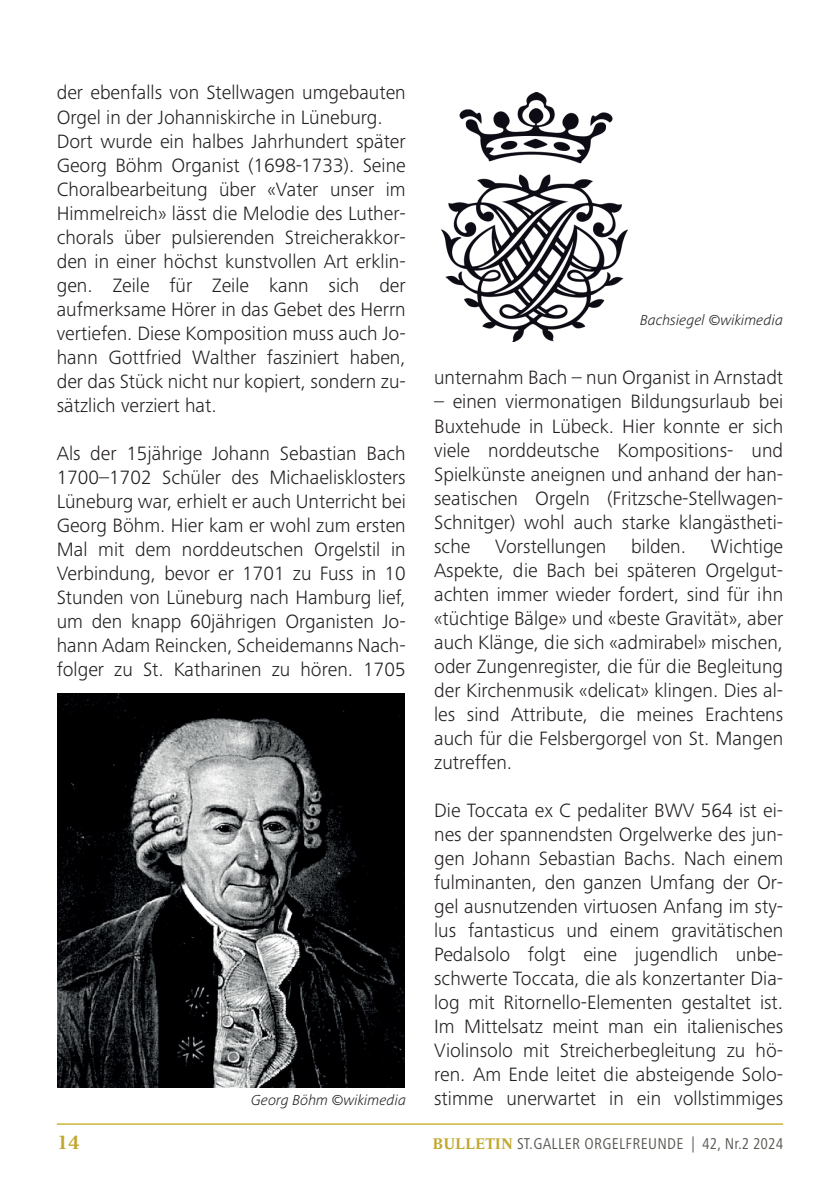
<style>
.page{position:relative;width:840px;height:1191px;background:#fff}
.page>*{position:absolute;margin:0;border:0;box-sizing:border-box;transform-origin:0 0}
.t1{font:300 20px/24px "Frutiger Next Pro";color:#231f20;text-align:justify}
.t2{font:700 20px "Frutiger Serif LT Pro";color:#c2a72f}
.t3{font:condensed 16.2px "Frutiger Next Pro";letter-spacing:.02em;color:#585752}
.t4{font:italic 300 15px "Frutiger Next Pro";color:#231f20}
.s1{font-family:"Frutiger Serif LT Pro";font-weight:700;font-stretch:normal;color:#c2a72f}
</style>
<div class="page">
<hr style="left:57px;top:1123px;width:725px;height:1px;background:#c7b22d">
<img style="left:57px;top:693px;width:347px;height:394px">
<img style="left:441px;top:93px;width:186px;height:248px">
<p class="t1" style="left:57px;top:81px;width:350px;text-align:left">der ebenfalls von Stellwagen umgebauten Orgel in der Johanniskirche in Lüneburg.<br>Dort wurde ein halbes Jahrhundert später Georg Böhm Organist (1698-1733). Seine Choralbearbeitung über «Vater unser im Himmelreich» lässt die Melodie des Luther&shy;chorals über pulsierenden Streicherakkor&shy;den in einer höchst kunstvollen Art erklin&shy;gen. Zeile für Zeile kann sich der aufmerksame Hörer in das Gebet des Herrn vertiefen. Diese Komposition muss auch Jo&shy;hann Gottfried Walther fasziniert haben, der das Stück nicht nur kopiert, sondern zu&shy;sätzlich verziert hat.</p>
<p class="t1" style="left:57px;top:441px;width:350px">Als der 15jährige Johann Sebastian Bach 1700–1702 Schüler des Michaelisklosters Lüneburg war, erhielt er auch Unterricht bei Georg Böhm. Hier kam er wohl zum ersten Mal mit dem norddeutschen Orgelstil in Verbindung, bevor er 1701 zu Fuss in 10<br>Stunden von Lüneburg nach Hamburg lief, um den knapp 60jährigen Organisten Jo&shy;hann Adam Reincken, Scheidemanns Nach&shy;folger zu St. Katharinen zu hören. 1705</p>
<p class="t4" style="left:251px;top:1091px;width:156px">Georg Böhm ©wikimedia</p>
<p class="t4" style="left:640px;top:311px;width:144px">Bachsiegel ©wikimedia</p>
<p class="t1" style="left:434px;top:366px;width:350px">unternahm Bach – nun Organist in Arnstadt</p>
<p class="t1" style="left:434px;top:390px;width:350px">– einen viermonatigen Bildungsurlaub bei Buxtehude in Lübeck. Hier konnte er sich viele norddeutsche Kompositions- und Spielkünste aneignen und anhand der han&shy;seatischen Orgeln (Fritzsche-Stellwagen-Schnitger) wohl auch starke klangästheti&shy;sche Vorstellungen bilden. Wichtige Aspekte, die Bach bei späteren Orgelgut&shy;achten immer wieder fordert, sind für ihn «tüchtige Bälge» und «beste Gravität», aber auch Klänge, die sich «admirabel» mischen, oder Zungenregister, die für die Begleitung der Kirchenmusik «delicat» klingen. Dies al&shy;les sind Attribute, die meines Erachtens auch für die Felsbergorgel von St. Mangen zutreffen.</p>
<p class="t1" style="left:434px;top:798px;width:350px">Die Toccata ex C pedaliter BWV 564 ist ei&shy;nes der spannendsten Orgelwerke des jun&shy;gen Johann Sebastian Bachs. Nach einem fulminanten, den ganzen Umfang der Or&shy;gel ausnutzenden virtuosen Anfang im sty&shy;lus fantasticus und einem gravitätischen Pedalsolo folgt eine jugendlich unbe&shy;schwerte Toccata, die als konzertanter Dia&shy;log mit Ritornello-Elementen gestaltet ist.<br>Im Mittelsatz meint man ein italienisches Violinsolo mit Streicherbegleitung zu hö&shy;ren. Am Ende leitet die absteigende Solo&shy;stimme unerwartet in ein vollstimmiges</p>
<p class="t2" style="left:57px;top:1130px;width:24px">14</p>
<p class="t3" style="left:432px;top:1134px;width:352px"><span class="s1">BULLETIN</span> ST.GALLER ORGELFREUNDE | 42, Nr.2 2024</p>
</div>
